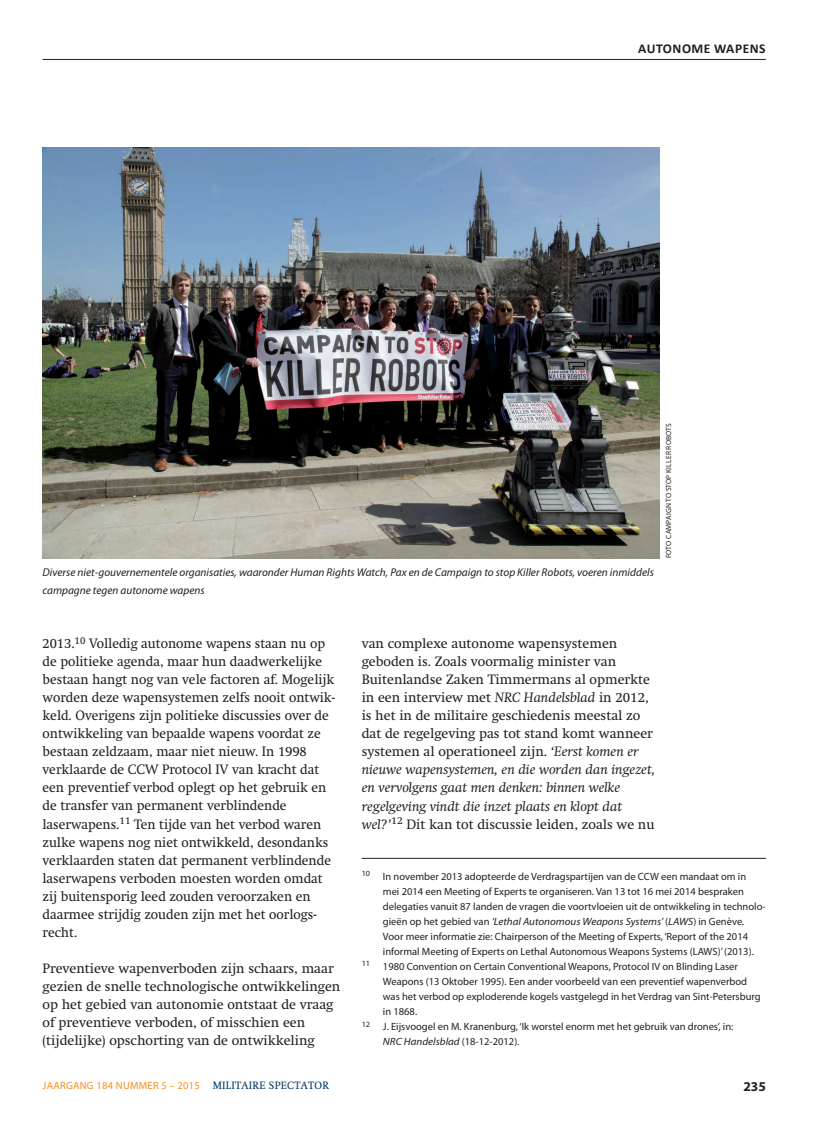
<style>
.page{position:relative;width:817px;height:1136px;background:#fff}
.page>*{position:absolute;margin:0;border:0;box-sizing:border-box;transform-origin:0 0}
.t1{font:13.5px/18px "Swift";color:#231f20}
.t2{font:700 13.5px "Calibri";letter-spacing:.04em;color:#231f20}
.t3{font:700 13.5px "Myriad Pro";color:#231f20}
.t4{font:italic 11.25px/18px "Myriad Pro";color:#231f20}
.t5{font:10.5px "Myriad Pro";color:#231f20}
.t6{font:italic 10.5px "Myriad Pro";color:#231f20;scale:1.05 1}
.t7{font:10.5px "Myriad Pro";letter-spacing:.025em;color:#f68f1e}
.t8{font:7.5px "Myriad Pro";color:#231f20}
.s1{font-style:italic}
.s2{font-style:normal}
.s3{font-family:"Swift";color:#003562}
</style>
<div class="page">
<hr style="left:43px;top:59px;width:722px;height:1px;background:#231f20">
<img style="left:43px;top:147px;width:616px;height:411px">
<hr style="left:361px;top:858px;width:404px;height:1px;background:#231f20">
<p class="t2" style="left:638px;top:40px;width:129px">AUTONOME WAPENS</p>
<p class="t4" style="left:43px;top:563px;width:612px">Diverse niet-gouvernementele organisaties, waaronder Human Rights Watch, Pax en de Campaign to stop Killer Robots, voeren inmiddels campagne tegen autonome wapens</p>
<p class="t8" style="left:664px;top:558px;width:136px;rotate:-90deg">Foto Campaigntostopkillerrobots</p>
<p class="t1" style="left:43px;top:634px;width:294px">2013.<sup>10</sup> Volledig autonome wapens staan nu op de politieke agenda, maar hun daadwerkelijke bestaan hangt nog van vele factoren af. Mogelijk worden deze wapensystemen zelfs nooit ontwik&shy;keld. Overigens zijn politieke discussies over de ontwikkeling van bepaalde wapens voordat ze bestaan zeldzaam, maar niet nieuw. In 1998 verklaarde de CCW Protocol IV van kracht dat een preventief verbod oplegt op het gebruik en de transfer van permanent verblindende laserwapens.<sup>11</sup> Ten tijde van het verbod waren zulke wapens nog niet ontwikkeld, desondanks verklaarden staten dat permanent verblindende laserwapens verboden moesten worden omdat zij buitensporig leed zouden veroorzaken en daarmee strijdig zouden zijn met het oorlogs&shy;recht.</p>
<p class="t1" style="left:43px;top:958px;width:299px">Preventieve wapenverboden zijn schaars, maar gezien de snelle technologische ontwikkelingen op het gebied van autonomie ontstaat de vraag of preventieve verboden, of misschien een (tijdelijke) opschorting van de ontwikkeling</p>
<p class="t1" style="left:361px;top:634px;width:295px">van complexe autonome wapensystemen geboden is. Zoals voormalig minister van Buitenlandse Zaken Timmermans al opmerkte in een interview met <span class="s1">NRC Handelsblad</span> in 2012, is het in de militaire geschiedenis meestal zo dat de regelgeving pas tot stand komt wanneer systemen al operationeel zijn. <span class="s1">‘Eerst komen er nieuwe wapensystemen, en die worden dan ingezet, en vervolgens gaat men denken: binnen welke regelgeving vindt die inzet plaats en klopt dat wel?’</span><sup>12</sup> Dit kan tot discussie leiden, zoals we nu</p>
<p class="t5" style="left:361px;top:870px;width:386px"><sup>10</sup> In november 2013 adopteerde de Verdragspartijen van de CCW een mandaat om in</p>
<p class="t5" style="left:383px;top:885px;width:362px">mei 2014 een Meeting of Experts te organiseren. Van 13 tot 16 mei 2014 bespraken</p>
<p class="t5" style="left:383px;top:900px;width:384px">delegaties vanuit 87 landen de vragen die voortvloeien uit de ontwikkeling in technolo-</p>
<p class="t6" style="left:383px;top:915px;width:346px"><span class="s2">gieën op het gebied van</span> ‘Lethal Autonomous Weapons Systems’ <span class="s2">(</span>LAWS<span class="s2">) in Genève</span>.</p>
<p class="t5" style="left:383px;top:930px;width:366px">Voor meer informatie zie: Chairperson of the Meeting of Experts, ‘Report of the 2014</p>
<p class="t5" style="left:383px;top:945px;width:372px">informal Meeting of Experts on Lethal Autonomous Weapons Systems (LAWS)’ (2013).</p>
<p class="t5" style="left:361px;top:960px;width:378px"><sup>11</sup> 1980 Convention on Certain Conventional Weapons, Protocol IV on Blinding Laser</p>
<p class="t5" style="left:383px;top:975px;width:365px">Weapons (13 Oktober 1995). Een ander voorbeeld van een preventief wapenverbod</p>
<p class="t5" style="left:383px;top:990px;width:379px">was het verbod op exploderende kogels vastgelegd in het Verdrag van Sint-Petersburg</p>
<p class="t5" style="left:383px;top:1005px;width:36px">in 1868.</p>
<p class="t5" style="left:361px;top:1020px;width:373px"><sup>12</sup> J. Eijsvoogel en M. Kranenburg, ‘Ik worstel enorm met het gebruik van drones’, in:</p>
<p class="t6" style="left:383px;top:1035px;width:131px">NRC Handelsblad <span class="s2">(18-12-2012).</span></p>
<p class="t7" style="left:43px;top:1079px;width:288px">JAARGANG 184 NUMMER 5 – 2015 <span class="s3">MILITAIRE SPECTATOR</span></p>
<p class="t3" style="left:743px;top:1078px;width:24px">235</p>
</div>
